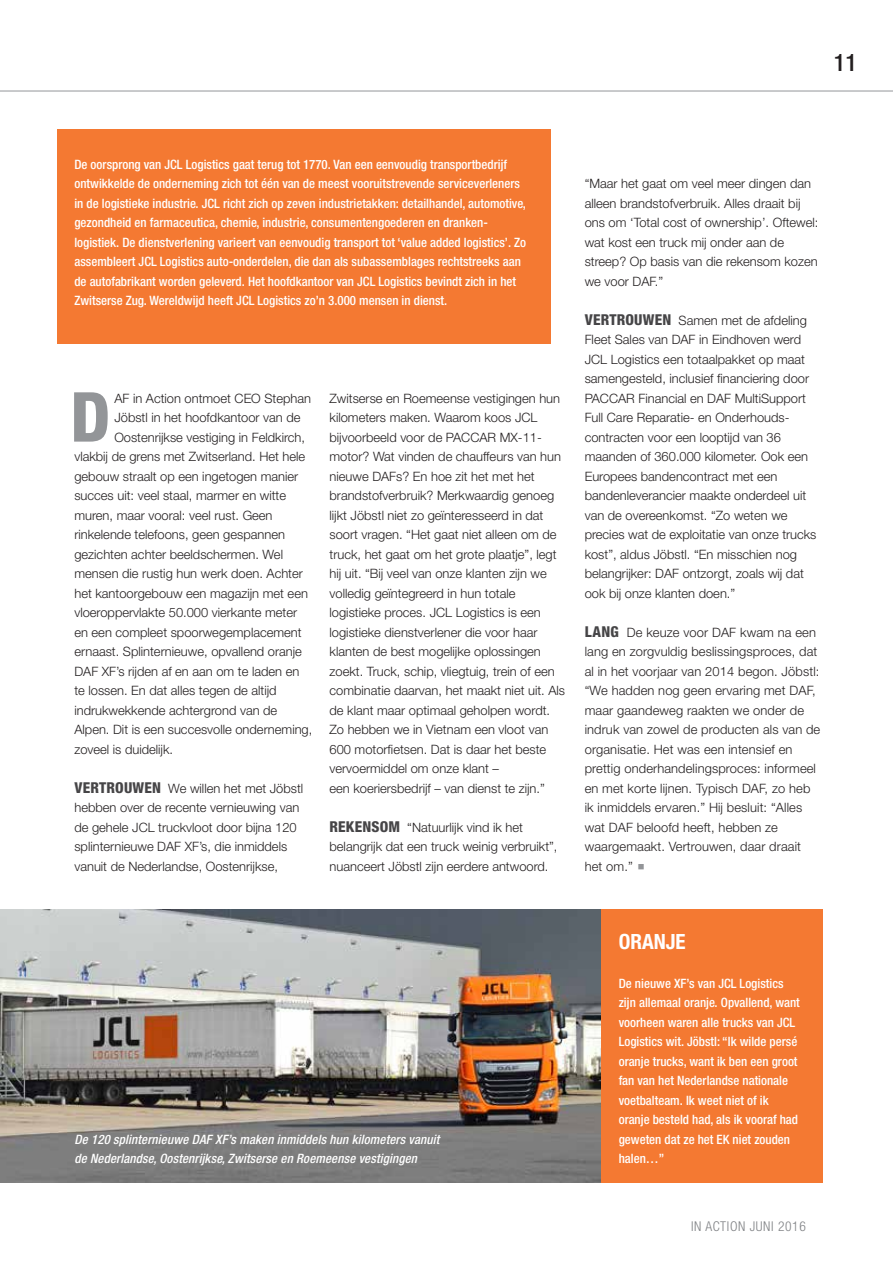
<style>
.page{position:relative;width:893px;height:1263px;background:#fff}
.page>*{position:absolute;margin:0;border:0;box-sizing:border-box;transform-origin:0 0}
.t1{font:800 condensed 69px "Helvetica Neue LT Pro";color:#939598}
.t2{font:500 condensed 24px "Helvetica Neue LT Pro";color:#231f20}
.t3{font:700 condensed 21px "Helvetica Neue LT Pro";color:#fff}
.t4{font:300 condensed 13.5px "Helvetica Neue LT Pro";letter-spacing:.045em;color:#808285}
.t5{font:300 12.9px/19.5px "Helvetica Neue LT Pro";color:#231f20}
.t6{font:500 condensed 12.9px/19.5px "Helvetica Neue LT Pro";color:#fff}
.t7{font:italic 500 condensed 12.9px/19.5px "Helvetica Neue LT Pro";letter-spacing:.01em;color:#fff}
.s1{font-weight:800;font-stretch:condensed;font-size:15px;color:#464547}
</style>
<div class="page">
<img style="left:0;top:910px;width:602px;height:273px">
<hr style="left:0;top:90px;width:893px;height:2px;background:#c8c9cb">
<div style="left:602px;top:910px;width:221px;height:273px;background:#f47932"></div>
<div style="left:57px;top:130px;width:494px;height:214px;background:#f47932"></div>
<h2 class="t2" style="left:834px;top:48px;width:25px">11</h2>
<p class="t6" style="left:74px;top:154px;width:453px">De oorsprong van JCL Logistics gaat terug tot 1770. Van een eenvoudig transportbedrijf ontwikkelde de onderneming zich tot één van de meest vooruitstrevende serviceverleners in de logistieke industrie. JCL richt zich op zeven industrietakken: detailhandel, automotive, gezondheid en farmaceutica, chemie, industrie, consumentengoederen en dranken&shy;logistiek. De dienstverlening varieert van eenvoudig transport tot ‘value added logistics’. Zo assembleert JCL Logistics auto-onderdelen, die dan als subassemblages rechtstreeks aan de autofabrikant worden geleverd. Het hoofdkantoor van JCL Logistics bevindt zich in het Zwitserse Zug. Wereldwijd heeft JCL Logistics zo’n 3.000 mensen in dienst.</p>
<h1 class="t1" style="left:71px;top:374px;width:41px">D</h1>
<p class="t5" style="left:330px;top:388px;width:237px">Zwitserse en Roemeense vestigingen hun kilometers maken. Waarom koos JCL bijvoorbeeld voor de PACCAR MX-11- motor? Wat vinden de chauffeurs van hun nieuwe DAFs? En hoe zit het met het brandstofverbruik? Merkwaardig genoeg lijkt Jöbstl niet zo geïnteresseerd in dat soort vragen. “Het gaat niet alleen om de truck, het gaat om het grote plaatje”, legt hij uit. “Bij veel van onze klanten zijn we volledig geïntegreerd in hun totale logistieke proces. JCL Logistics is een logistieke dienstverlener die voor haar klanten de best mogelijke oplossingen zoekt. Truck, schip, vliegtuig, trein of een combinatie daarvan, het maakt niet uit. Als de klant maar optimaal geholpen wordt.<br>Zo hebben we in Vietnam een vloot van 600 motorfietsen. Dat is daar het beste vervoermiddel om onze klant –<br>een koeriersbedrijf – van dienst te zijn.”</p>
<p class="t5" style="left:330px;top:817px;width:229px"><span class="s1">REKENSOM</span> “Natuurlijk vind ik het belangrijk dat een truck weinig verbruikt”, nuanceert Jöbstl zijn eerdere antwoord.</p>
<p class="t5" style="left:114px;top:388px;width:198px">AF in Action ontmoet CEO Stephan</p>
<p class="t5" style="left:114px;top:407px;width:188px">Jöbstl in het hoofdkantoor van de</p>
<p class="t5" style="left:114px;top:427px;width:192px">Oostenrijkse vestiging in Feldkirch,</p>
<p class="t5" style="left:74px;top:446px;width:232px">vlakbij de grens met Zwitserland. Het hele</p>
<p class="t5" style="left:74px;top:466px;width:225px">gebouw straalt op een ingetogen manier</p>
<p class="t5" style="left:74px;top:485px;width:213px">succes uit: veel staal, marmer en witte</p>
<p class="t5" style="left:74px;top:505px;width:200px">muren, maar vooral: veel rust. Geen</p>
<p class="t5" style="left:74px;top:524px;width:212px">rinkelende telefoons, geen gespannen</p>
<p class="t5" style="left:74px;top:544px;width:210px">gezichten achter beeldschermen. Wel</p>
<p class="t5" style="left:74px;top:563px;width:230px">mensen die rustig hun werk doen. Achter</p>
<p class="t5" style="left:74px;top:583px;width:235px">het kantoorgebouw een magazijn met een</p>
<p class="t5" style="left:74px;top:603px;width:224px">vloeroppervlakte 50.000 vierkante meter</p>
<p class="t5" style="left:74px;top:622px;width:229px">en een compleet spoorwegemplacement</p>
<p class="t5" style="left:74px;top:642px;width:229px">ernaast. Splinternieuwe, opvallend oranje</p>
<p class="t5" style="left:74px;top:661px;width:226px">DAF XF’s rijden af en aan om te laden en</p>
<p class="t5" style="left:74px;top:681px;width:204px">te lossen. En dat alles tegen de altijd</p>
<p class="t5" style="left:74px;top:700px;width:204px">indrukwekkende achtergrond van de</p>
<p class="t5" style="left:74px;top:720px;width:239px">Alpen. Dit is een succesvolle onderneming,</p>
<p class="t5" style="left:74px;top:739px;width:100px">zoveel is duidelijk.</p>
<p class="t5" style="left:74px;top:778px;width:230px"><span class="s1">VERTROUWEN</span> We willen het met Jöbstl hebben over de recente vernieuwing van de gehele JCL truckvloot door bijna 120 splinternieuwe DAF XF’s, die inmiddels vanuit de Nederlandse, Oostenrijkse,</p>
<p class="t5" style="left:585px;top:173px;width:235px">“Maar het gaat om veel meer dingen dan alleen brandstofverbruik. Alles draait bij ons om ‘Total cost of ownership’. Oftewel: wat kost een truck mij onder aan de streep? Op basis van die rekensom kozen we voor DAF.”</p>
<p class="t5" style="left:585px;top:310px;width:233px"><span class="s1">VERTROUWEN</span> Samen met de afdeling Fleet Sales van DAF in Eindhoven werd JCL Logistics een totaalpakket op maat samengesteld, inclusief financiering door PACCAR Financial en DAF MultiSupport Full Care Reparatie- en Onderhouds&shy;contracten voor een looptijd van 36 maanden of 360.000 kilometer. Ook een Europees bandencontract met een bandenleverancier maakte onderdeel uit van de overeenkomst. “Zo weten we precies wat de exploitatie van onze trucks kost”, aldus Jöbstl. “En misschien nog belangrijker: DAF ontzorgt, zoals wij dat ook bij onze klanten doen.”</p>
<p class="t5" style="left:585px;top:622px;width:237px"><span class="s1">LANG</span> De keuze voor DAF kwam na een lang en zorgvuldig beslissingsproces, dat al in het voorjaar van 2014 begon. Jöbstl: “We hadden nog geen ervaring met DAF, maar gaandeweg raakten we onder de indruk van zowel de producten als van de organisatie. Het was een intensief en prettig onderhandelingsproces: informeel en met korte lijnen. Typisch DAF, zo heb ik inmiddels ervaren.” Hij besluit: “Alles wat DAF beloofd heeft, hebben ze waargemaakt. Vertrouwen, daar draait het om.”</p>
<p class="t7" style="left:74px;top:1129px;width:366px">De 120 splinternieuwe DAF XF’s maken inmiddels hun kilometers vanuit de Nederlandse, Oostenrijkse, Zwitserse en Roemeense vestigingen</p>
<h3 class="t3" style="left:619px;top:928px;width:68px">ORANJE</h3>
<p class="t6" style="left:619px;top:973px;width:183px">De nieuwe XF’s van JCL Logistics zijn allemaal oranje. Opvallend, want voorheen waren alle trucks van JCL<br>Logistics wit. Jöbstl: “Ik wilde persé oranje trucks, want ik ben een groot fan van het Nederlandse nationale voetbalteam. Ik weet niet of ik oranje besteld had, als ik vooraf had geweten dat ze het EK niet zouden halen…”</p>
<p class="t4" style="left:691px;top:1219px;width:116px">IN ACTION JUNI 2016</p>
</div>
